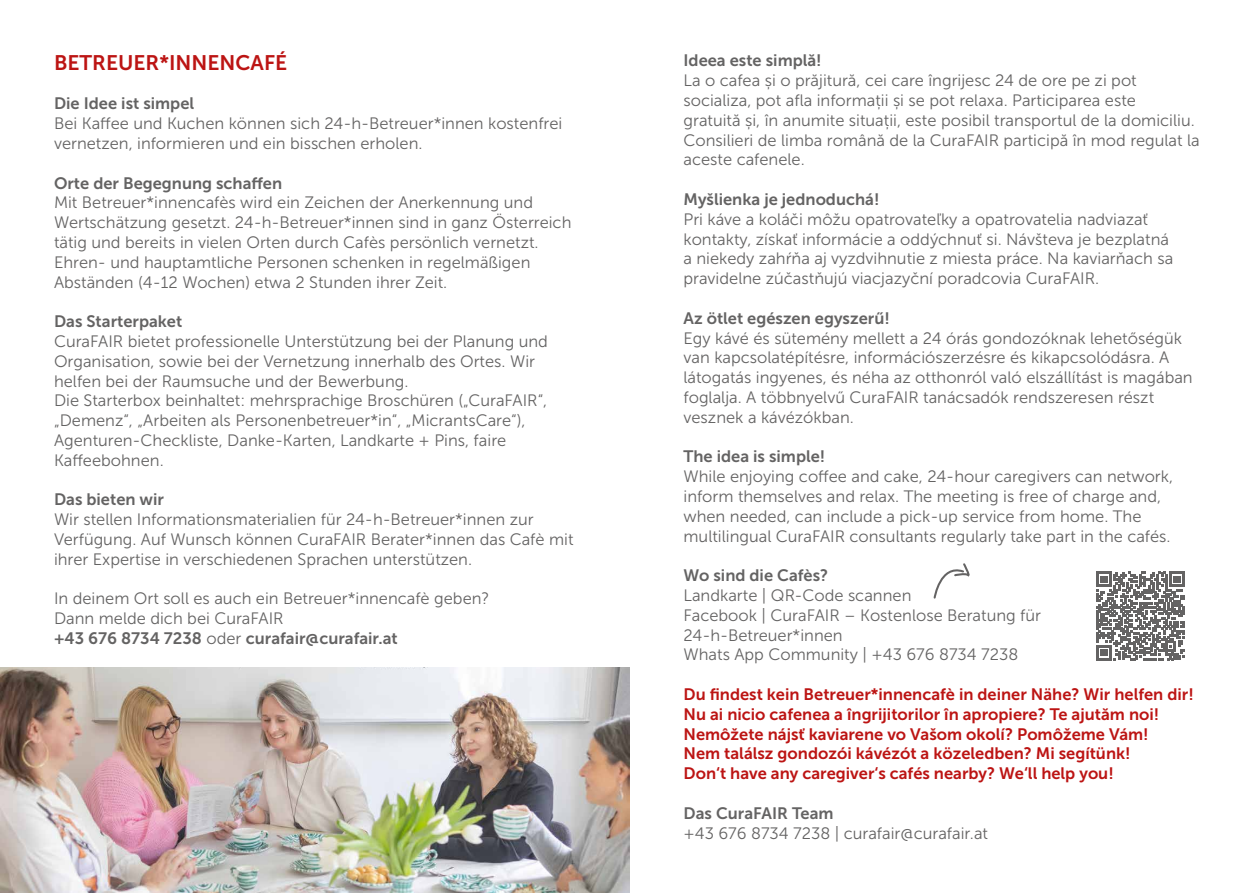
<style>
.page{position:relative;width:1259px;height:893px;background:#fff}
.page>*{position:absolute;margin:0;border:0;box-sizing:border-box;transform-origin:0 0}
.t1{font:21px "Museo Sans 700";color:#bc1413}
.t2{font:16.5px/19.8px "Museo Sans 300";color:#646363}
.t3{font:16.5px/19.8px "Museo Sans 700";color:#bc1413}
.t4{font:16.5px "Museo Sans 700";color:#646363}
.s1{font-family:"Museo Sans 300"}
</style>
<div class="page">
<img style="left:0;top:668px;width:629px;height:225px">
<svg style="left:1096px;top:572px;width:88px;height:88px"></svg>
<svg style="left:933px;top:563px;width:37px;height:36px"></svg>
<p class="t1" style="left:54px;top:51px;width:235px">BETREUER*INNENCAFÉ</p>
<p class="t4" style="left:54px;top:94px;width:142px">Die Idee ist simpel</p>
<p class="t2" style="left:54px;top:114px;width:510px">Bei Kaffee und Kuchen können sich 24-h-Betreuer*innen kostenfrei vernetzen, informieren und ein bisschen erholen.</p>
<p class="t4" style="left:54px;top:174px;width:230px">Orte der Begegnung schaffen</p>
<p class="t2" style="left:54px;top:193px;width:519px">Mit Betreuer*innencafès wird ein Zeichen der Anerkennung und Wertschätzung gesetzt. 24-h-Betreuer*innen sind in ganz Österreich tätig und bereits in vielen Orten durch Cafès persönlich vernetzt.<br>Ehren- und hauptamtliche Personen schenken in regelmäßigen Abständen (4-12 Wochen) etwa 2 Stunden ihrer Zeit.</p>
<p class="t4" style="left:54px;top:312px;width:130px">Das Starterpaket</p>
<p class="t2" style="left:54px;top:331px;width:495px">CuraFAIR bietet professionelle Unterstützung bei der Planung und Organisation, sowie bei der Vernetzung innerhalb des Ortes. Wir helfen bei der Raumsuche und der Bewerbung.<br>Die Starterbox beinhaltet: mehrsprachige Broschüren („CuraFAIR“, „Demenz“, „Arbeiten als Personenbetreuer*in“, „MicrantsCare“), Agenturen-Checkliste, Danke-Karten, Landkarte + Pins, faire Kaffeebohnen.</p>
<p class="t4" style="left:54px;top:490px;width:112px">Das bieten wir</p>
<p class="t2" style="left:54px;top:510px;width:521px">Wir stellen Informationsmaterialien für 24-h-Betreuer*innen zur<br>Verfügung. Auf Wunsch können CuraFAIR Berater*innen das Cafè mit ihrer Expertise in verschiedenen Sprachen unterstützen.</p>
<p class="t2" style="left:54px;top:589px;width:437px">In deinem Ort soll es auch ein Betreuer*innencafè geben?<br>Dann melde dich bei CuraFAIR</p>
<p class="t4" style="left:54px;top:629px;width:345px">+43 676 8734 7238 <span class="s1">oder</span> curafair@curafair.at</p>
<p class="t4" style="left:683px;top:51px;width:140px">Ideea este simplă!</p>
<p class="t2" style="left:683px;top:71px;width:518px">La o cafea și o prăjitură, cei care îngrijesc 24 de ore pe zi pot socializa, pot afla informații și se pot relaxa. Participarea este<br>gratuită și, în anumite situații, este posibil transportul de la domiciliu.<br>Consilieri de limba română de la CuraFAIR participă în mod regulat la aceste cafenele.</p>
<p class="t4" style="left:683px;top:190px;width:197px">Myšlienka je jednoduchá!</p>
<p class="t2" style="left:683px;top:209px;width:491px">Pri káve a koláči môžu opatrovateľky a opatrovatelia nadviazať kontakty, získať informácie a oddýchnuť si. Návšteva je bezplatná a niekedy zahŕňa aj vyzdvihnutie z miesta práce. Na kaviarňach sa pravidelne zúčastňujú viacjazyční poradcovia CuraFAIR.</p>
<p class="t4" style="left:683px;top:309px;width:208px">Az ötlet egészen egyszerű!</p>
<p class="t2" style="left:683px;top:328px;width:511px">Egy kávé és sütemény mellett a 24 órás gondozóknak lehetőségük van kapcsolatépítésre, információszerzésre és kikapcsolódásra. A látogatás ingyenes, és néha az otthonról való elszállítást is magában foglalja. A többnyelvű CuraFAIR tanácsadók rendszeresen részt vesznek a kávézókban.</p>
<p class="t4" style="left:683px;top:447px;width:143px">The idea is simple!</p>
<p class="t2" style="left:683px;top:467px;width:491px">While enjoying coffee and cake, 24-hour caregivers can network, inform themselves and relax. The meeting is free of charge and, when needed, can include a pick-up service from home. The multilingual CuraFAIR consultants regularly take part in the cafés.</p>
<p class="t4" style="left:683px;top:566px;width:146px">Wo sind die Cafès?</p>
<p class="t2" style="left:683px;top:586px;width:359px">Landkarte | QR-Code scannen<br>Facebook | CuraFAIR – Kostenlose Beratung für 24-h-Betreuer*innen<br>Whats App Community | +43 676 8734 7238</p>
<p class="t3" style="left:683px;top:684px;width:512px">Du findest kein Betreuer*innencafè in deiner Nähe? Wir helfen dir!<br>Nu ai nicio cafenea a îngrijitorilor în apropiere? Te ajutăm noi!<br>Nemôžete nájsť kaviarene vo Vašom okolí? Pomôžeme Vám!<br>Nem találsz gondozói kávézót a közeledben? Mi segítünk!<br>Don‘t have any caregiver‘s cafés nearby? We‘ll help you!</p>
<p class="t4" style="left:683px;top:804px;width:152px">Das CuraFAIR Team</p>
<p class="t2" style="left:683px;top:823px;width:306px">+43 676 8734 7238 | curafair@curafair.at</p>
</div>
